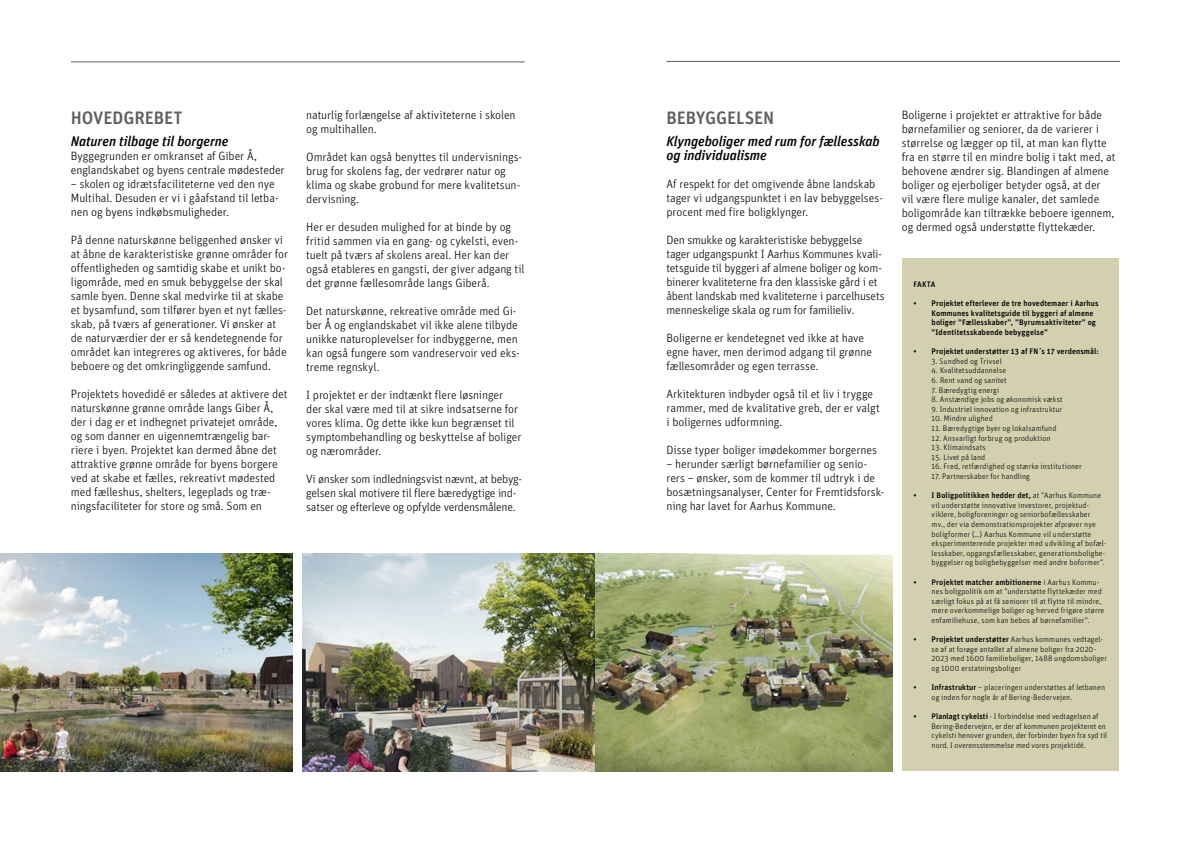
<style>
.page{position:relative;width:1191px;height:842px;background:#fff}
.page>*{position:absolute;margin:0;border:0;box-sizing:border-box;transform-origin:0 0}
.t1{font:500 18px "Unit";letter-spacing:-.005em;color:#5f5e5e}
.t2{font:italic 500 14px/14px "Unit";letter-spacing:-.005em;color:#000}
.t3{font:300 12px/14px "Unit";letter-spacing:-.01em;color:#000}
.t4{font:300 8px/9.6px "Unit";letter-spacing:.01em;color:#000}
.t5{font:500 8px/9.6px "Unit";letter-spacing:.01em;color:#000}
.s1{font-weight:500}
</style>
<div class="page">
<hr style="left:71px;top:62px;width:453px;height:1px;background:#5f5e5e">
<hr style="left:666px;top:61px;width:454px;height:1px;background:#5f5e5e">
<div style="left:902px;top:258px;width:216px;height:513px;background:#d2d0af"></div>
<img style="left:0;top:553px;width:293px;height:218px">
<img style="left:303px;top:553px;width:590px;height:218px">
<h1 class="t1" style="left:71px;top:107px;width:113px">HOVEDGREBET</h1>
<p class="t2" style="left:71px;top:134px;width:159px">Naturen tilbage til borgerne</p>
<p class="t3" style="left:71px;top:149px;width:215px">Byggegrunden er omkranset af Giber Å, englandskabet og byens centrale mødesteder</p>
<p class="t3" style="left:71px;top:177px;width:209px">– skolen og idrætsfaciliteterne ved den nye<br>Multihal. Desuden er vi i gåafstand til letba&shy;nen og byens indkøbsmuligheder.</p>
<p class="t3" style="left:71px;top:233px;width:219px">På denne naturskønne beliggenhed ønsker vi at åbne de karakteristiske grønne områder for offentligheden og samtidig skabe et unikt bo&shy;ligområde, med en smuk bebyggelse der skal samle byen. Denne skal medvirke til at skabe et bysamfund, som tilfører byen et nyt fælles&shy;skab, på tværs af generationer. Vi ønsker at de naturværdier der er så kendetegnende for området kan integreres og aktiveres, for både beboere og det omkringliggende samfund.</p>
<p class="t3" style="left:71px;top:387px;width:218px">Projektets hovedidé er således at aktivere det naturskønne grønne område langs Giber Å, der i dag er et indhegnet privatejet område, og som danner en uigennemtrængelig bar&shy;riere i byen. Projektet kan dermed åbne det attraktive grønne område for byens borgere ved at skabe et fælles, rekreativt mødested med fælleshus, shelters, legeplads og træ&shy;ningsfaciliteter for store og små. Som en</p>
<p class="t3" style="left:306px;top:108px;width:211px">naturlig forlængelse af aktiviteterne i skolen og multihallen.</p>
<p class="t3" style="left:306px;top:150px;width:217px">Området kan også benyttes til undervisnings&shy;brug for skolens fag, der vedrører natur og klima og skabe grobund for mere kvalitetsun&shy;dervisning.</p>
<p class="t3" style="left:306px;top:220px;width:220px">Her er desuden mulighed for at binde by og fritid sammen via en gang- og cykelsti, even&shy;tuelt på tværs af skolens areal. Her kan der også etableres en gangsti, der giver adgang til det grønne fællesområde langs Giberå.</p>
<p class="t3" style="left:306px;top:304px;width:215px">Det naturskønne, rekreative område med Gi&shy;ber Å og englandskabet vil ikke alene tilbyde unikke naturoplevelser for indbyggerne, men kan også fungere som vandreservoir ved eks&shy;treme regnskyl.</p>
<p class="t3" style="left:306px;top:388px;width:217px">I projektet er der indtænkt flere løsninger der skal være med til at sikre indsatserne for vores klima. Og dette ikke kun begrænset til symptombehandling og beskyttelse af boliger og nærområder.</p>
<p class="t3" style="left:306px;top:472px;width:217px">Vi ønsker som indledningsvist nævnt, at bebyg&shy;gelsen skal motivere til flere bæredygtige ind&shy;satser og efterleve og opfylde verdensmålene.</p>
<h1 class="t1" style="left:666px;top:107px;width:109px">BEBYGGELSEN</h1>
<p class="t2" style="left:666px;top:134px;width:215px">Klyngeboliger med rum for fællesskab og individualisme</p>
<p class="t3" style="left:666px;top:177px;width:218px">Af respekt for det omgivende åbne landskab tager vi udgangspunktet i en lav bebyggelses&shy;procent med fire boligklynger.</p>
<p class="t3" style="left:666px;top:233px;width:220px">Den smukke og karakteristiske bebyggelse tager udgangspunkt I Aarhus Kommunes kvali&shy;tetsguide til byggeri af almene boliger og kom&shy;binerer kvaliteterne fra den klassiske gård i et åbent landskab med kvaliteterne i parcelhusets menneskelige skala og rum for familieliv.</p>
<p class="t3" style="left:666px;top:331px;width:207px">Boligerne er kendetegnet ved ikke at have egne haver, men derimod adgang til grønne fællesområder og egen terrasse.</p>
<p class="t3" style="left:666px;top:387px;width:215px">Arkitekturen indbyder også til et liv i trygge rammer, med de kvalitative greb, der er valgt i boligernes udformning.</p>
<p class="t3" style="left:666px;top:443px;width:212px">Disse typer boliger imødekommer borgernes</p>
<p class="t3" style="left:666px;top:457px;width:219px">– herunder særligt børnefamilier og senio&shy;rers – ønsker, som de kommer til udtryk i de bosætningsanalyser, Center for Fremtidsforsk&shy;ning har lavet for Aarhus Kommune.</p>
<p class="t3" style="left:901px;top:108px;width:215px">Boligerne i projektet er attraktive for både børnefamilier og seniorer, da de varierer i størrelse og lægger op til, at man kan flytte fra en større til en mindre bolig i takt med, at behovene ændrer sig. Blandingen af almene boliger og ejerboliger betyder også, at der<br>vil være flere mulige kanaler, det samlede boligområde kan tiltrække beboere igennem, og dermed også understøtte flyttekæder.</p>
<p class="t5" style="left:913px;top:279px;width:23px">FAKTA</p>
<p class="t5" style="left:931px;top:298px;width:168px;text-indent:-18px">• Projektet efterlever de tre hovedtemaer i Aarhus Kommunes kvalitetsguide til byggeri af almene boliger ”Fællesskaber”, ”Byrumsaktiviteter” og ”Identitetsskabende bebyggelse”</p>
<p class="t5" style="left:913px;top:346px;width:187px">• Projektet understøtter 13 af FN´s 17 verdensmål:</p>
<p class="t4" style="left:931px;top:356px;width:72px">3. Sundhed og Trivsel</p>
<p class="t4" style="left:931px;top:366px;width:76px">4. Kvalitetsuddannelse</p>
<p class="t4" style="left:931px;top:375px;width:76px">6. Rent vand og sanitet</p>
<p class="t4" style="left:931px;top:385px;width:69px">7. Bæredygtig energi</p>
<p class="t4" style="left:931px;top:395px;width:133px">8. Anstændige jobs og økonomisk vækst</p>
<p class="t4" style="left:931px;top:404px;width:132px">9. Industriel innovation og infrastruktur</p>
<p class="t4" style="left:931px;top:414px;width:63px">10. Mindre ulighed</p>
<p class="t4" style="left:931px;top:423px;width:126px">11. Bæredygtige byer og lokalsamfund</p>
<p class="t4" style="left:931px;top:433px;width:120px">12. Ansvarligt forbrug og produktion</p>
<p class="t4" style="left:931px;top:443px;width:56px">13. Klimaindsats</p>
<p class="t4" style="left:931px;top:452px;width:55px">15. Livet på land</p>
<p class="t4" style="left:931px;top:462px;width:152px">16. Fred, retfærdighed og stærke institutioner</p>
<p class="t4" style="left:931px;top:471px;width:100px">17. Partnerskaber for handling</p>
<p class="t4" style="left:931px;top:491px;width:176px;text-indent:-18px"><span class="s1">• I Boligpolitikken hedder det,</span> at ”Aarhus Kommune vil understøtte innovative investorer, projektud&shy;viklere, boligforeninger og seniorbofællesskaber<br>mv., der via demonstrationsprojekter afprøver nye boligformer (…) Aarhus Kommune vil understøtte eksperimenterende projekter med udvikling af bofæl&shy;lesskaber, opgangsfællesskaber, generationsboligbe&shy;byggelser og boligbebyggelser med andre boformer”.</p>
<p class="t4" style="left:931px;top:577px;width:174px;text-indent:-18px"><span class="s1">• Projektet matcher ambitionerne</span> i Aarhus Kommu&shy;nes boligpolitik om at ”understøtte flyttekæder med særligt fokus på at få seniorer til at flytte til mindre, mere overkommelige boliger og herved frigøre større enfamiliehuse, som kan bebos af børnefamilier”.</p>
<p class="t4" style="left:931px;top:635px;width:177px;text-indent:-18px"><span class="s1">• Projektet understøtter</span> Aarhus kommunes vedtagel&shy;se af at forøge antallet af almene boliger fra 2020- 2023 med 1600 familieboliger, 1488 ungdomsboliger og 1000 erstatningsboliger</p>
<p class="t4" style="left:931px;top:683px;width:175px;text-indent:-18px"><span class="s1">• Infrastruktur</span> – placeringen understøttes af letbanen og inden for nogle år af Bering-Bedervejen.</p>
<p class="t4" style="left:931px;top:711px;width:177px;text-indent:-18px"><span class="s1">• Planlagt cykelsti</span> - I forbindelse med vedtagelsen af Bering-Bedervejen, er der af kommunen projekteret en cykelsti henover grunden, der forbinder byen fra syd til nord. I overensstemmelse med vores projektidé.</p>
</div>
